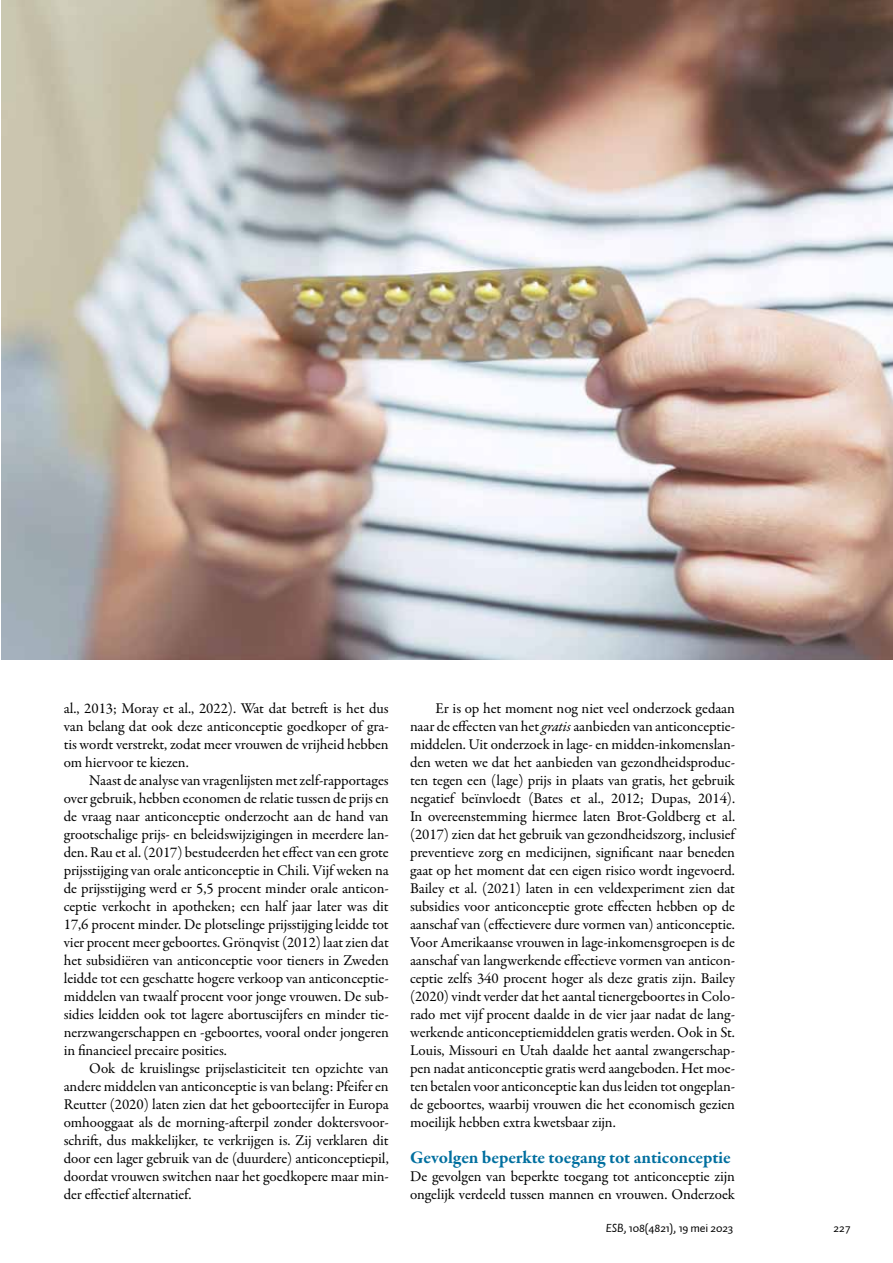
<style>
.page{position:relative;width:893px;height:1263px;background:#fff}
.page>*{position:absolute;margin:0;border:0;box-sizing:border-box;transform-origin:0 0}
.t1{font:700 18px "Garamond Premr Pro";letter-spacing:-.005em;color:#006f9f}
.t2{font:15px/18px "Garamond Premr Pro";letter-spacing:-.005em;color:#000;text-align:justify}
.t3{font:12px "Auto 1";letter-spacing:-.005em;color:#000}
.s1{font-style:italic}
</style>
<div class="page">
<img style="left:1px;top:0;width:892px;height:659px">
<p class="t2" style="left:64px;top:700px;width:326px">al., 2013; Moray et al., 2022). Wat dat betreft is het dus van belang dat ook deze anticonceptie goedkoper of gra&shy;tis wordt verstrekt, zodat meer vrouwen de vrijheid hebben om hiervoor te kiezen.</p>
<p class="t2" style="left:64px;top:772px;width:327px;text-indent:26px">Naast de analyse van vragenlijsten met zelf-rapportages over gebruik, hebben economen de relatie tussen de prijs en de vraag naar anticonceptie onderzocht aan de hand van grootschalige prijs- en beleidswijzigingen in meerdere lan&shy;den. Rau et al. (2017) bestudeerden het effect van een grote prijsstijging van orale anticonceptie in Chili. Vijf weken na de prijsstijging werd er 5,5 procent minder orale anticon&shy;ceptie verkocht in apotheken; een half jaar later was dit 17,6 procent minder. De plotselinge prijsstijging leidde tot vier procent meer geboortes. Grönqvist (2012) laat zien dat het subsidiëren van anticonceptie voor tieners in Zweden leidde tot een geschatte hogere verkoop van anticonceptie&shy;middelen van twaalf procent voor jonge vrouwen. De sub&shy;sidies leidden ook tot lagere abortuscijfers en minder tie&shy;nerzwangerschappen en -geboortes, vooral onder jongeren in financieel precaire posities.</p>
<p class="t2" style="left:64px;top:1060px;width:326px;text-indent:26px">Ook de kruislingse prijselasticiteit ten opzichte van andere middelen van anticonceptie is van belang: Pfeifer en Reutter (2020) laten zien dat het geboortecijfer in Europa omhooggaat als de morning-afterpil zonder doktersvoor&shy;schrift, dus makkelijker, te verkrijgen is. Zij verklaren dit door een lager gebruik van de (duurdere) anticonceptiepil, doordat vrouwen switchen naar het goedkopere maar min&shy;der effectief alternatief.</p>
<p class="t2" style="left:410px;top:700px;width:327px;text-indent:26px">Er is op het moment nog niet veel onderzoek gedaan naar de effecten van het <span class="s1">gratis</span> aanbieden van anticonceptie&shy;middelen. Uit onderzoek in lage- en midden-inkomenslan&shy;den weten we dat het aanbieden van gezondheidsproduc&shy;ten tegen een (lage) prijs in plaats van gratis, het gebruik negatief beïnvloedt (Bates et al., 2012; Dupas, 2014).<br>In overeenstemming hiermee laten Brot-Goldberg et al. (2017) zien dat het gebruik van gezondheidszorg, inclusief preventieve zorg en medicijnen, significant naar beneden gaat op het moment dat een eigen risico wordt ingevoerd.<br>Bailey et al. (2021) laten in een veldexperiment zien dat subsidies voor anticonceptie grote effecten hebben op de aanschaf van (effectievere dure vormen van) anticonceptie.<br>Voor Amerikaanse vrouwen in lage-inkomensgroepen is de aanschaf van langwerkende effectieve vormen van anticon&shy;ceptie zelfs 340 procent hoger als deze gratis zijn. Bailey (2020) vindt verder dat het aantal tienergeboortes in Colo&shy;rado met vijf procent daalde in de vier jaar nadat de lang&shy;werkende anticonceptiemiddelen gratis werden. Ook in St.<br>Louis, Missouri en Utah daalde het aantal zwangerschap&shy;pen nadat anticonceptie gratis werd aangeboden. Het moe&shy;ten betalen voor anticonceptie kan dus leiden tot ongeplan&shy;de geboortes, waarbij vrouwen die het economisch gezien moeilijk hebben extra kwetsbaar zijn.</p>
<p class="t1" style="left:410px;top:1146px;width:322px">Gevolgen beperkte toegang tot anticonceptie</p>
<p class="t2" style="left:410px;top:1168px;width:327px">De gevolgen van beperkte toegang tot anticonceptie zijn ongelijk verdeeld tussen mannen en vrouwen. Onderzoek</p>
<p class="t3" style="left:606px;top:1221px;width:129px"><span class="s1">ESB</span>, 108(4821), 19 mei 2023</p>
<p class="t3" style="left:833px;top:1221px;width:19px">227</p>
</div>
